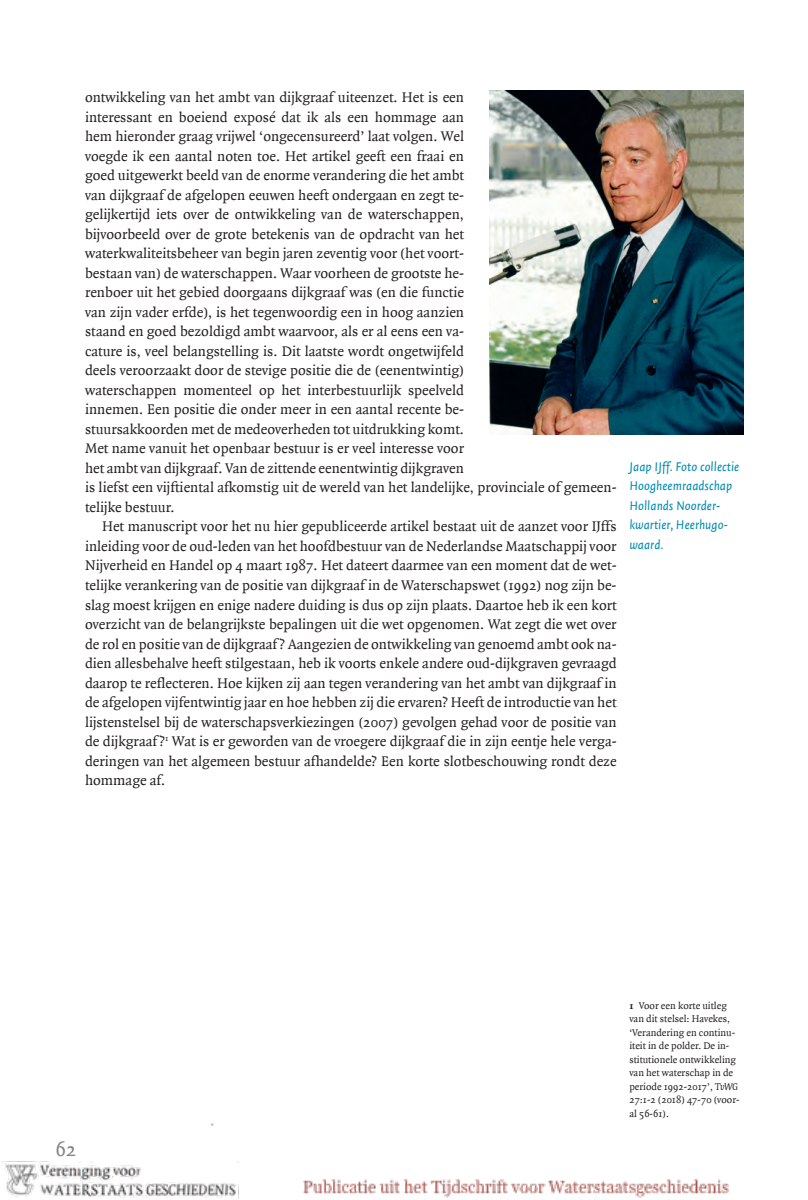
<style>
.page{position:relative;width:808px;height:1200px;background:#fff}
.page>*{position:absolute;margin:0;border:0;box-sizing:border-box;transform-origin:0 0}
.t1{font:21px "Quadraat Sc Offc";color:#808285}
.t2{font:15px/19.5px "Quadraat Offc";color:#231f20}
.t3{font:italic 13.5px/19.5px "Quadraat Sans Offc";color:#008bb0}
.t4{font:10.5px/13.5px "Quadraat Offc";color:#231f20}
.t5{font:10.5px "Quadraat Sc Offc";color:#231f20}
.s1{font-family:"Quadraat Sc Offc"}
.s2{font-family:"Quadraat Sc Offc";font-weight:700}
.s3{font-style:italic}
.s4{font-family:"Quadraat Offc"}
</style>
<div class="page">
<img style="left:2px;top:90px;width:742px;height:1107px">
<p class="t2" style="left:85px;top:88px;width:533px">ontwikkeling van het ambt van dijkgraaf uiteenzet. Het is een<br>interessant en boeiend exposé dat ik als een hommage aan<br>hem hieronder graag vrijwel ‘ongecensureerd’ laat volgen. Wel<br>voegde ik een aantal noten toe. Het artikel geeft een fraai en<br>goed uitgewerkt beeld van de enorme verandering die het ambt<br>van dijkgraaf de afgelopen eeuwen heeft ondergaan en zegt te-<br>gelijkertijd iets over de ontwikkeling van de waterschappen,<br>bijvoorbeeld over de grote betekenis van de opdracht van het<br>waterkwaliteitsbeheer van begin jaren zeventig voor (het voort-<br>bestaan van) de waterschappen. Waar voorheen de grootste he-<br>renboer uit het gebied doorgaans dijkgraaf was (en die functie<br>van zijn vader erfde), is het tegenwoordig een in hoog aanzien<br>staand en goed bezoldigd ambt waarvoor, als er al eens een va-<br>cature is, veel belangstelling is. Dit laatste wordt ongetwijfeld<br>deels veroorzaakt door de stevige positie die de (eenentwintig)<br>waterschappen momenteel op het interbestuurlijk speelveld<br>innemen. Een positie die onder meer in een aantal recente be-<br>stuursakkoorden met de medeoverheden tot uitdrukking komt.<br>Met name vanuit het openbaar bestuur is er veel interesse voor<br>het ambt van dijkgraaf. Van de zittende eenentwintig dijkgraven<br>is liefst een vijftiental afkomstig uit de wereld van het landelijke, provinciale of gemeen&shy;telijke bestuur.</p>
<p class="t2" style="left:85px;top:517px;width:533px;text-align:justify;text-indent:17px">Het manuscript voor het nu hier gepubliceerde artikel bestaat uit de aanzet voor IJffs inleiding voor de oud-leden van het hoofdbestuur van de Nederlandse Maatschappij voor Nijverheid en Handel op <span class="s1">4</span> maart <span class="s1">1987</span>. Het dateert daarmee van een moment dat de wet&shy;telijke verankering van de positie van dijkgraaf in de Waterschapswet (<span class="s1">1992</span>) nog zijn be&shy;slag moest krijgen en enige nadere duiding is dus op zijn plaats. Daartoe heb ik een kort overzicht van de belangrijkste bepalingen uit die wet opgenomen. Wat zegt die wet over de rol en positie van de dijkgraaf ? Aangezien de ontwikkeling van genoemd ambt ook na&shy;dien allesbehalve heeft stilgestaan, heb ik voorts enkele andere oud-dijkgraven gevraagd daarop te reflecteren. Hoe kijken zij aan tegen verandering van het ambt van dijkgraaf in de afgelopen vijfentwintig jaar en hoe hebben zij die ervaren? Heeft de introductie van het lijstenstelsel bij de waterschapsverkiezingen (<span class="s1">2007</span>) gevolgen gehad voor de positie van de dijkgraaf ?<sup>1</sup> Wat is er geworden van de vroegere dijkgraaf die in zijn eentje hele verga&shy;deringen van het algemeen bestuur afhandelde? Een korte slotbeschouwing rondt deze hommage af.</p>
<p class="t3" style="left:629px;top:457px;width:112px">Jaap IJff. Foto collectie<br>Hoogheemraadschap<br>Hollands Noorder&shy;kwartier, Heerhugo&shy;waard.</p>
<h1 class="t1" style="left:55px;top:1137px;width:23px">62</h1>
<p class="t4" style="left:629px;top:998px;width:110px"><span class="s2">1</span> Voor een korte uitleg van dit stelsel: Havekes, ‘Verandering en continu&shy;ïteit in de polder. De in&shy;stitutionele ontwikkeling van het waterschap in de periode <span class="s1">1992</span>-<span class="s1">2017</span>’, <span class="s3">TvWG</span></p>
<p class="t5" style="left:629px;top:1094px;width:112px">27<span class="s4">:</span>1<span class="s4">-</span>2 <span class="s4">(</span>2018<span class="s4">)</span> 47<span class="s4">-</span>70 <span class="s4">(voor-</span></p>
<p class="t4" style="left:629px;top:1106px;width:41px">al <span class="s1">56</span>-<span class="s1">61</span>).</p>
</div>
